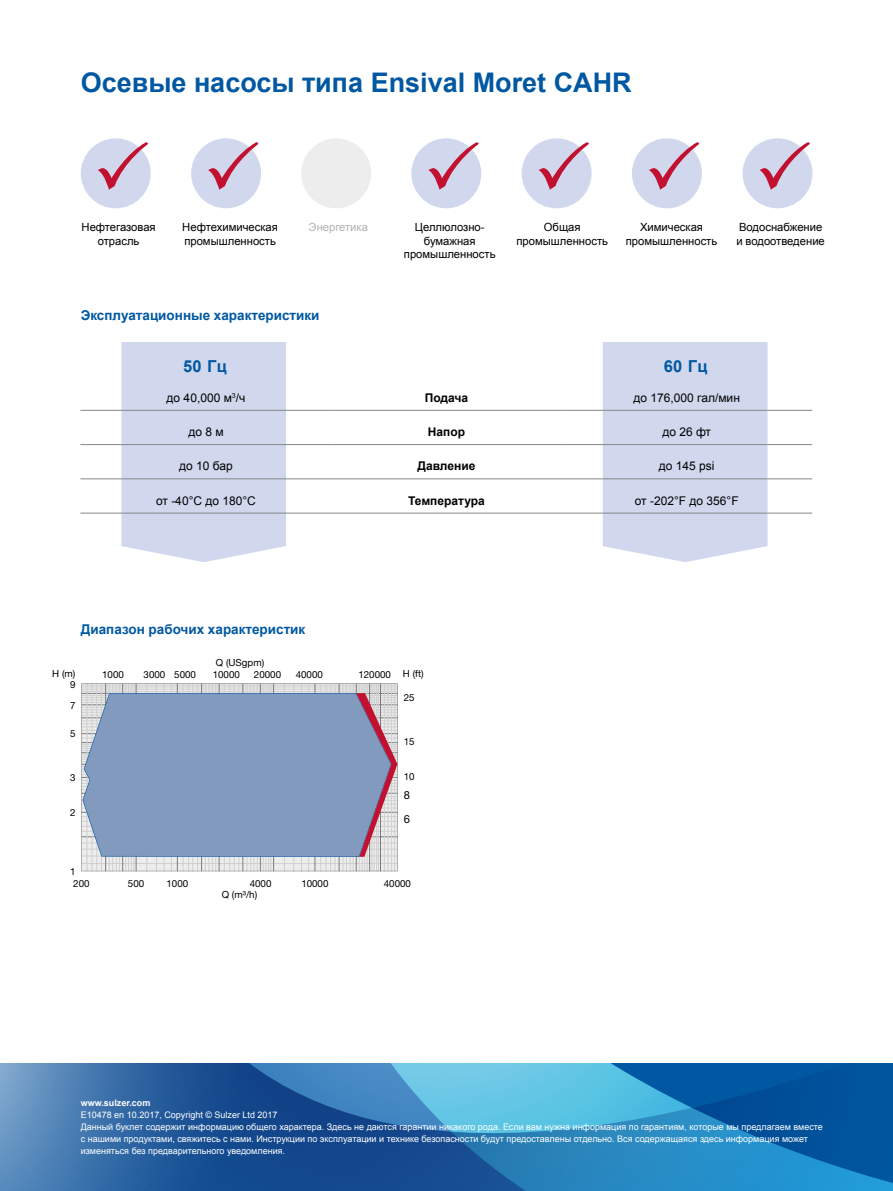
<style>
.page{position:relative;width:893px;height:1191px;background:#fff}
.page>*{position:absolute;margin:0;border:0;box-sizing:border-box;transform-origin:0 0}
.t1{font:700 27px "Arial";color:#0058a2}
.t2{font:700 16.5px "Arial";letter-spacing:.02em;color:#0058a2}
.t3{font:700 13.5px "Arial";color:#0058a2}
.t4{font:12px "Arial";color:#000}
.t5{font:700 12px "Arial";color:#000}
.t6{font:11.25px/13.5px "Arial";color:#000;text-align:center}
.t7{font:11.25px "Arial";color:#b3b2b2}
.t8{font:11.1px "Helvetica Neue LT Com";color:#000}
.t9{font:9.75px "Helvetica Neue LT Com";color:#000}
.t10{font:9px/12px "Arial";color:#fff}
.t11{font:700 9px "Arial";color:#fff}
</style>
<div class="page">
<div style="left:743px;top:138px;width:69px;height:70px;background:#d1d8ee;border-radius:50%"></div>
<svg style="left:759px;top:142px;width:51px;height:47px"></svg>
<svg style="left:81px;top:683px;width:317px;height:188px;background:#d3d5d6"></svg>
<div style="left:83px;top:693px;width:273px;height:163px;background:#819abe"></div>
<svg style="left:356px;top:693px;width:41px;height:163px;background:#ab9bb1"></svg>
<div style="left:191px;top:138px;width:70px;height:70px;background:#d1d8ee;border-radius:50%"></div>
<svg style="left:208px;top:142px;width:51px;height:47px"></svg>
<div style="left:81px;top:138px;width:70px;height:70px;background:#d1d8ee;border-radius:50%"></div>
<svg style="left:97px;top:142px;width:51px;height:47px"></svg>
<div style="left:121px;top:342px;width:165px;height:220px;background:#d1d8ee"></div>
<div style="left:603px;top:342px;width:164px;height:220px;background:#d1d8ee"></div>
<hr style="left:80px;top:410px;width:252px;height:1px;background:#878787">
<hr style="left:332px;top:410px;width:229px;height:1px;background:#878787">
<hr style="left:561px;top:410px;width:251px;height:1px;background:#878787">
<hr style="left:80px;top:444px;width:252px;height:1px;background:#878787">
<hr style="left:332px;top:444px;width:229px;height:1px;background:#878787">
<hr style="left:561px;top:444px;width:251px;height:1px;background:#878787">
<hr style="left:80px;top:478px;width:252px;height:1px;background:#878787">
<hr style="left:332px;top:478px;width:229px;height:1px;background:#878787">
<hr style="left:561px;top:478px;width:251px;height:1px;background:#878787">
<hr style="left:80px;top:513px;width:252px;height:1px;background:#878787">
<hr style="left:332px;top:513px;width:229px;height:1px;background:#878787">
<hr style="left:561px;top:513px;width:251px;height:1px;background:#878787">
<svg style="left:0;top:1063px;width:893px;height:128px;background:#2a74af"></svg>
<div style="left:411px;top:138px;width:70px;height:70px;background:#d1d8ee;border-radius:50%"></div>
<svg style="left:428px;top:142px;width:51px;height:47px"></svg>
<div style="left:522px;top:138px;width:70px;height:70px;background:#d1d8ee;border-radius:50%"></div>
<svg style="left:538px;top:142px;width:51px;height:47px"></svg>
<div style="left:632px;top:138px;width:70px;height:70px;background:#d1d8ee;border-radius:50%"></div>
<svg style="left:648px;top:142px;width:51px;height:47px"></svg>
<div style="left:301px;top:138px;width:70px;height:70px;background:#ededed;border-radius:50%"></div>
<h1 class="t1" style="left:81px;top:64px;width:552px">Осевые насосы типа Ensival Moret CAHR</h1>
<p class="t6" style="left:82px;top:221px;width:76px">Нефтегазовая отрасль</p>
<p class="t7" style="left:309px;top:220px;width:61px">Энергетика</p>
<p class="t6" style="left:404px;top:221px;width:93px">Целлюлозно&shy;бумажная промышленность</p>
<p class="t6" style="left:516px;top:221px;width:93px">Общая промышленность</p>
<p class="t6" style="left:737px;top:221px;width:90px;text-align:left">Водоснабжение и водоотведение</p>
<p class="t6" style="left:182px;top:221px;width:97px;text-align:left">Нефтехимическая промышленность</p>
<p class="t6" style="left:626px;top:221px;width:93px">Химическая промышленность</p>
<h3 class="t3" style="left:81px;top:306px;width:240px">Эксплуатационные характеристики</h3>
<h2 class="t2" style="left:183px;top:355px;width:45px">50 Гц</h2>
<h2 class="t2" style="left:664px;top:355px;width:45px">60 Гц</h2>
<h3 class="t4" style="left:167px;top:390px;width:80px">до 40,000 м<sup>3</sup>/ч</h3>
<h3 class="t5" style="left:425px;top:389px;width:45px">Подача</h3>
<h3 class="t4" style="left:633px;top:390px;width:108px">до 176,000 гал/мин</h3>
<h3 class="t4" style="left:188px;top:424px;width:37px">до 8 м</h3>
<h3 class="t5" style="left:428px;top:424px;width:39px">Напор</h3>
<h3 class="t4" style="left:662px;top:424px;width:50px">до 26 фт</h3>
<h3 class="t4" style="left:179px;top:458px;width:55px">до 10 бар</h3>
<h3 class="t5" style="left:418px;top:458px;width:59px">Давление</h3>
<h3 class="t4" style="left:659px;top:458px;width:57px">до 145 psi</h3>
<h3 class="t4" style="left:156px;top:492px;width:101px">от -40°C до 180°C</h3>
<h3 class="t5" style="left:408px;top:492px;width:78px">Температура</h3>
<h3 class="t4" style="left:635px;top:492px;width:105px">от -202°F до 356°F</h3>
<h3 class="t3" style="left:81px;top:620px;width:226px">Диапазон рабочих характеристик</h3>
<p class="t9" style="left:216px;top:656px;width:50px">Q (USgpm)</p>
<p class="t9" style="left:52px;top:668px;width:25px">H (m)</p>
<p class="t9" style="left:403px;top:668px;width:22px">H (ft)</p>
<p class="t9" style="left:70px;top:699px;width:7px">7</p>
<p class="t9" style="left:102px;top:668px;width:23px">1000</p>
<p class="t9" style="left:144px;top:668px;width:54px">3000 5000</p>
<p class="t9" style="left:213px;top:668px;width:29px">10000</p>
<p class="t9" style="left:254px;top:668px;width:29px">20000</p>
<p class="t9" style="left:296px;top:668px;width:29px">40000</p>
<p class="t9" style="left:358px;top:668px;width:34px">120000</p>
<p class="t9" style="left:70px;top:678px;width:7px">9</p>
<p class="t9" style="left:404px;top:691px;width:12px">25</p>
<p class="t9" style="left:70px;top:728px;width:7px">5</p>
<p class="t9" style="left:70px;top:771px;width:7px">3</p>
<p class="t9" style="left:70px;top:806px;width:7px">2</p>
<p class="t9" style="left:70px;top:865px;width:7px">1</p>
<p class="t9" style="left:404px;top:736px;width:12px">15</p>
<p class="t9" style="left:404px;top:770px;width:12px">10</p>
<p class="t8" style="left:404px;top:787px;width:8px">8</p>
<p class="t8" style="left:404px;top:812px;width:8px">6</p>
<p class="t9" style="left:73px;top:877px;width:18px">200</p>
<p class="t9" style="left:128px;top:877px;width:18px">500</p>
<p class="t9" style="left:166px;top:877px;width:23px">1000</p>
<p class="t9" style="left:250px;top:877px;width:23px">4000</p>
<p class="t9" style="left:301px;top:877px;width:29px">10000</p>
<p class="t9" style="left:384px;top:877px;width:29px">40000</p>
<p class="t9" style="left:222px;top:888px;width:37px">Q (m³/h)</p>
<p class="t11" style="left:81px;top:1097px;width:71px">www.sulzer.com</p>
<p class="t10" style="left:81px;top:1109px;width:744px">E10478 en 10.2017, Copyright © Sulzer Ltd 2017<br>Данный буклет содержит информацию общего характера. Здесь не даются гарантии никакого рода. Если вам нужна информация по гарантиям, которые мы предлагаем вместе с нашими продуктами, свяжитесь с нами. Инструкции по эксплуатации и технике безопасности будут предоставлены отдельно. Вся содержащаяся здесь информация может изменяться без предварительного уведомления.</p>
</div>
